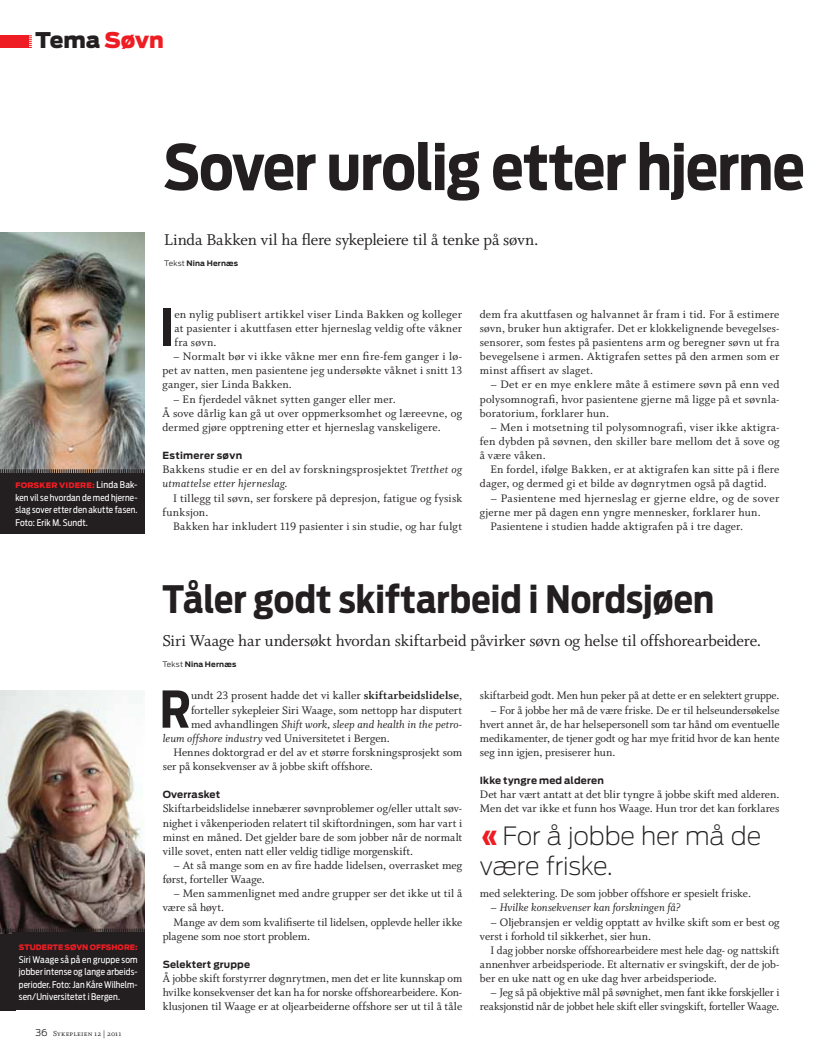
<style>
.page{position:relative;width:815px;height:1053px;background:#fff}
.page>*{position:absolute;margin:0;border:0;box-sizing:border-box;transform-origin:0 0}
.t1{font:700 62.5px "Antenna Cond";letter-spacing:-.015em;color:#231f20}
.t2{font:700 50.25px "Antenna Cond";color:#231f20}
.t3{font:700 37.5px "Antenna Cond";color:#231f20}
.t4{font:200 25px/30px "Antenna";letter-spacing:-.01em;color:#231f20}
.t5{font:900 21.5px "Antenna";color:#231f20}
.t6{font:17.5px "Whitman Roman LF";letter-spacing:-.01em;color:#231f20}
.t7{font:12.12px/14.1px "Whitman Roman LF";letter-spacing:.005em;color:#231f20;text-align:justify}
.t8{font:12.12px/14.1px "Whitman Roman LF";letter-spacing:-.015em;color:#231f20;text-align:right}
.t9{font:12.12px "Whitman Italic LF";letter-spacing:.005em;color:#231f20}
.t10{font:700 9.75px "Antenna";letter-spacing:.02em;color:#231f20}
.t11{font:9.12px/12.5px "Antenna Cond";letter-spacing:.01em;color:#fff;text-align:justify}
.t12{font:8.12px "Whitman Small Caps Os F";letter-spacing:.02em;color:#231f20}
.t13{font:900 7.5px "Antenna";letter-spacing:.01em;color:#ee1d23}
.t14{font:700 7.5px "Antenna";letter-spacing:.02em;color:#231f20}
.s1{color:#ee1d23}
.s2{font-family:"Antenna Cond";font-weight:400;font-size:9.12px;color:#fff}
.s3{font-family:"Antenna";font-weight:300;font-size:9.38px}
.s4{font-weight:300}
.s5{font-family:"Whitman Italic LF"}
.s6{font-family:"Whitman Roman LF"}
.s7{font-family:"Whitman Bold LF"}
.s8{font-weight:900;color:#ee1d23}
</style>
<div class="page">
<div style="left:0;top:35px;width:28px;height:13px;background:#ee1d23"></div>
<svg style="left:28px;top:35px;width:4px;height:13px"></svg>
<div style="left:0;top:932px;width:15px;height:78px;background:#231f20"></div>
<img style="left:0;top:690px;width:145px;height:243px">
<img style="left:0;top:232px;width:145px;height:237px">
<div style="left:0;top:473px;width:145px;height:60px;background:#231f20"></div>
<div style="left:12px;top:932px;width:133px;height:78px;background:#231f20"></div>
<svg style="left:0;top:469px;width:145px;height:4px"></svg>
<svg style="left:0;top:928px;width:145px;height:4px"></svg>
<h3 class="t5" style="left:35px;top:27px;width:130px">Tema <span class="s1">Søvn</span></h3>
<p class="t13" style="left:15px;top:481px;width:124px">FORSKER VIDERE: <span class="s2">Linda Bak-</span></p>
<p class="t11" style="left:15px;top:491px;width:124px">ken vil se hvordan de med hjerne&shy;slag sover etter den akutte fasen.<br>Foto: Erik M. Sundt.</p>
<p class="t13" style="left:19px;top:942px;width:120px">STUDERTE SØVN OFFSHORE:</p>
<p class="t11" style="left:19px;top:952px;width:120px">Siri Waage så på en gruppe som jobber intense og lange arbeids&shy;perioder. Foto: Jan Kåre Wilhelm&shy;sen/Universitetet i Bergen.</p>
<p class="t12" style="left:35px;top:1029px;width:88px"><span class="s3">36</span> Sykepleien 12 | 2011</p>
<h1 class="t1" style="left:163px;top:130px;width:643px">Sover urolig etter hjerne</h1>
<h3 class="t6" style="left:164px;top:229px;width:376px">Linda Bakken vil ha flere sykepleiere til å tenke på søvn.</h3>
<p class="t14" style="left:164px;top:258px;width:75px"><span class="s4">Tekst</span> Nina Hernæs</p>
<h2 class="t2" style="left:160px;top:298px;width:16px">I</h2>
<p class="t7" style="left:174px;top:307px;width:289px">en nylig publisert artikkel viser Linda Bakken og kolleger at pasienter i akuttfasen etter hjerneslag veldig ofte våkner fra søvn.</p>
<p class="t7" style="left:162px;top:349px;width:301px;text-indent:11px">– Normalt bør vi ikke våkne mer enn fire-fem ganger i lø&shy;pet av natten, men pasientene jeg undersøkte våknet i snitt 13 ganger, sier Linda Bakken.</p>
<p class="t7" style="left:162px;top:392px;width:301px;text-align:left;text-indent:11px">– En fjerdedel våknet sytten ganger eller mer.<br>Å sove dårlig kan gå ut over oppmerksomhet og læreevne, og dermed gjøre opptrening etter et hjerneslag vanskeligere.</p>
<p class="t10" style="left:162px;top:450px;width:81px">Estimerer søvn</p>
<p class="t7" style="left:162px;top:462px;width:301px">Bakkens studie er en del av forskningsprosjektet <span class="s5">Tretthet og</span></p>
<p class="t9" style="left:162px;top:477px;width:127px">utmattelse etter hjerneslag<span class="s6">.</span></p>
<p class="t7" style="left:162px;top:491px;width:301px;text-indent:11px">I tillegg til søvn, ser forskere på depresjon, fatigue og fysisk funksjon.</p>
<p class="t7" style="left:173px;top:519px;width:291px">Bakken har inkludert 119 pasienter i sin studie, og har fulgt</p>
<p class="t7" style="left:480px;top:307px;width:301px">dem fra akuttfasen og halvannet år fram i tid. For å estimere søvn, bruker hun aktigrafer. Det er klokkelignende bevegelses&shy;sensorer, som festes på pasientens arm og beregner søvn ut fra bevegelsene i armen. Aktigrafen settes på den armen som er minst affisert av slaget.</p>
<p class="t7" style="left:480px;top:378px;width:301px;text-indent:11px">– Det er en mye enklere måte å estimere søvn på enn ved polysomnografi, hvor pasientene gjerne må ligge på et søvnla&shy;boratorium, forklarer hun.</p>
<p class="t7" style="left:480px;top:420px;width:301px;text-indent:11px">– Men i motsetning til polysomnografi, viser ikke aktigra&shy;fen dybden på søvnen, den skiller bare mellom det å sove og å være våken.</p>
<p class="t7" style="left:480px;top:462px;width:301px;text-indent:11px">En fordel, ifølge Bakken, er at aktigrafen kan sitte på i flere dager, og dermed gi et bilde av døgnrytmen også på dagtid.</p>
<p class="t7" style="left:490px;top:491px;width:291px">– Pasientene med hjerneslag er gjerne eldre, og de sover</p>
<p class="t7" style="left:480px;top:505px;width:282px">gjerne mer på dagen enn yngre mennesker, forklarer hun.</p>
<p class="t7" style="left:490px;top:519px;width:254px">Pasientene i studien hadde aktigrafen på i tre dager.</p>
<h3 class="t3" style="left:162px;top:577px;width:553px">Tåler godt skiftarbeid i Nordsjøen</h3>
<h3 class="t6" style="left:162px;top:631px;width:600px">Siri Waage har undersøkt hvordan skiftarbeid påvirker søvn og helse til offshorearbeidere.</h3>
<p class="t14" style="left:162px;top:660px;width:75px"><span class="s4">Tekst</span> Nina Hernæs</p>
<h2 class="t2" style="left:160px;top:679px;width:33px">R</h2>
<p class="t7" style="left:191px;top:688px;width:273px">undt 23 prosent hadde det vi kaller <span class="s7">skiftarbeidslidelse</span>, forteller sykepleier Siri Waage, som nettopp har disputert</p>
<p class="t7" style="left:480px;top:688px;width:301px">skiftarbeid godt. Men hun peker på at dette er en selektert gruppe.</p>
<p class="t7" style="left:480px;top:703px;width:301px;text-indent:11px">– For å jobbe her må de være friske. De er til helseundersøkelse hvert annet år, de har helsepersonell som tar hånd om eventuelle medikamenter, de tjener godt og har mye fritid hvor de kan hente seg inn igjen, presiserer hun.</p>
<p class="t10" style="left:480px;top:774px;width:125px">Ikke tyngre med alderen</p>
<p class="t7" style="left:480px;top:787px;width:301px">Det har vært antatt at det blir tyngre å jobbe skift med alderen.<br>Men det var ikke et funn hos Waage. Hun tror det kan forklares</p>
<p class="t9" style="left:191px;top:717px;width:273px"><span class="s6">med avhandlingen</span> Shift work, sleep and health in the petro-</p>
<p class="t7" style="left:163px;top:731px;width:229px"><span class="s5">leum offshore industry</span> ved Universitetet i Bergen.</p>
<p class="t7" style="left:173px;top:745px;width:290px">Hennes doktorgrad er del av et større forskningsprosjekt som</p>
<p class="t7" style="left:163px;top:759px;width:212px">ser på konsekvenser av å jobbe skift offshore.</p>
<p class="t10" style="left:163px;top:789px;width:59px">Overrasket</p>
<p class="t7" style="left:163px;top:801px;width:301px">Skiftarbeidslidelse innebærer søvnproblemer og/eller uttalt søv&shy;nighet i våkenperioden relatert til skiftordningen, som har vart i minst en måned. Det gjelder bare de som jobber når de normalt ville sovet, enten natt eller veldig tidlige morgenskift.</p>
<p class="t7" style="left:163px;top:858px;width:301px;text-indent:11px">– At så mange som en av fire hadde lidelsen, overrasket meg først, forteller Waage.</p>
<p class="t7" style="left:163px;top:886px;width:301px;text-indent:11px">– Men sammenlignet med andre grupper ser det ikke ut til å være så høyt.</p>
<p class="t7" style="left:163px;top:914px;width:301px;text-indent:11px">Mange av dem som kvalifiserte til lidelsen, opplevde heller ikke plagene som noe stort problem.</p>
<p class="t10" style="left:163px;top:958px;width:89px">Selektert gruppe</p>
<p class="t7" style="left:163px;top:971px;width:301px">Å jobbe skift forstyrrer døgnrytmen, men det er lite kunnskap om hvilke konsekvenser det kan ha for norske offshorearbeidere. Kon&shy;klusjonen til Waage er at oljearbeiderne offshore ser ut til å tåle</p>
<h3 class="t4" style="left:480px;top:821px;width:283px"><span class="s8">«</span> For å jobbe her må de være friske.</h3>
<p class="t7" style="left:480px;top:886px;width:273px">med selektering. De som jobber offshore er spesielt friske.</p>
<p class="t9" style="left:491px;top:901px;width:192px">– Hvilke konsekvenser kan forskningen få?</p>
<p class="t7" style="left:480px;top:914px;width:301px;text-indent:11px">– Oljebransjen er veldig opptatt av hvilke skift som er best og verst i forhold til sikkerhet, sier hun.</p>
<p class="t7" style="left:480px;top:943px;width:301px;text-indent:11px">I dag jobber norske offshorearbeidere mest hele dag- og nattskift annenhver arbeidsperiode. Et alternativ er svingskift, der de job&shy;ber en uke natt og en uke dag hver arbeidsperiode.</p>
<p class="t8" style="left:480px;top:985px;width:301px">– Jeg så på objektive mål på søvnighet, men fant ikke forskjeller i reaksjonstid når de jobbet hele skift eller svingskift, forteller Waage.</p>
</div>
